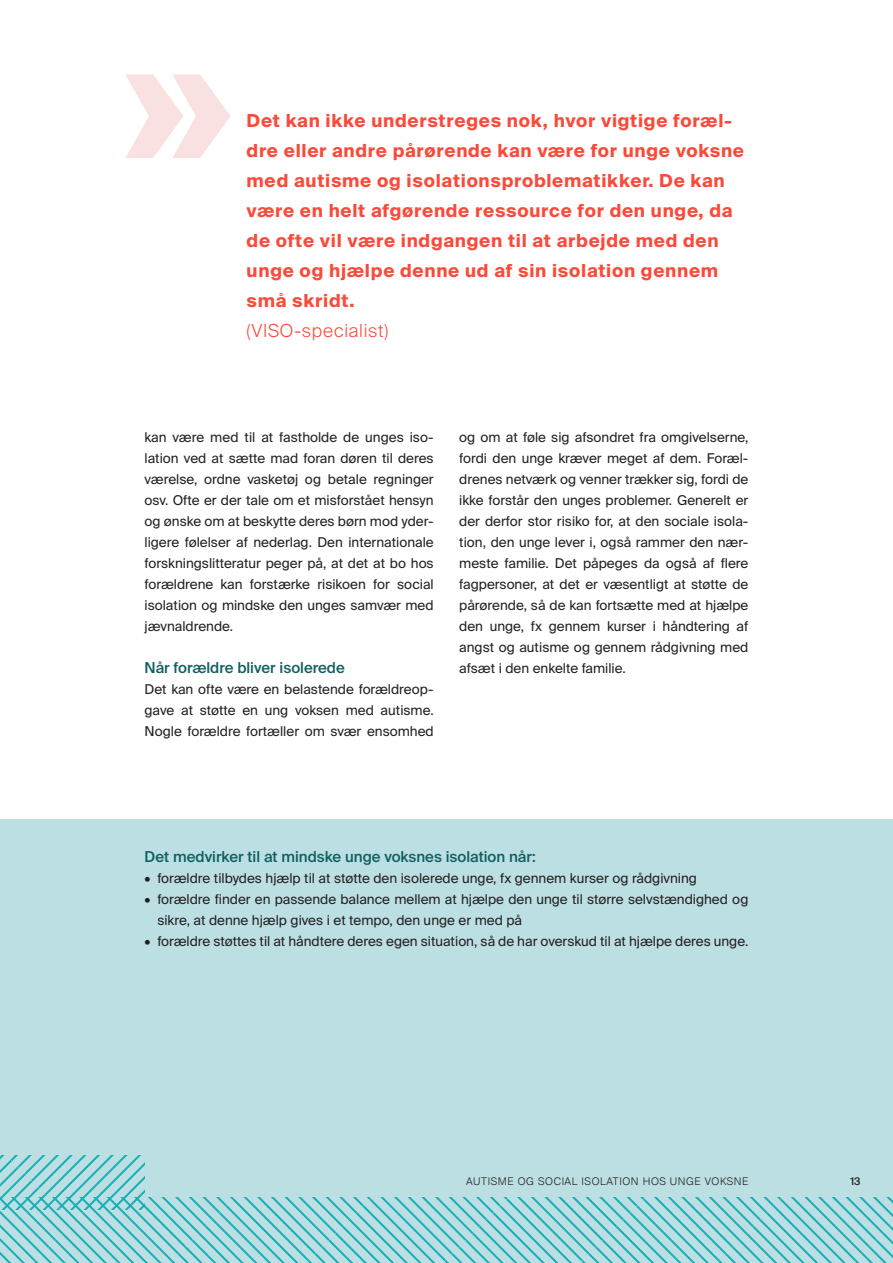
<style>
.page{position:relative;width:893px;height:1263px;background:#fff}
.page>*{position:absolute;margin:0;border:0;box-sizing:border-box;transform-origin:0 0}
.t1{font:700 180px "Suisse Intl";color:#f8e1e0}
.t2{font:700 18px/30px "Suisse Intl";letter-spacing:.04em;color:#f94b3a}
.t3{font:300 18px "Suisse Intl";letter-spacing:.04em;color:#f94b3a}
.t4{font:500 15px "Suisse Intl";color:#0f5f61}
.t5{font:13.5px/21px "Suisse Intl";color:#231f20;text-align:justify}
.t6{font:300 10.5px "Suisse Intl";letter-spacing:.06em;color:#231f20}
.t7{font:500 10.5px "Suisse Intl";color:#231f20}
</style>
<div class="page">
<div style="left:0;top:820px;width:893px;height:443px;background:#bcdfe3"></div>
<svg style="left:0;top:1156px;width:145px;height:42px"></svg>
<svg style="left:0;top:1198px;width:893px;height:65px"></svg>
<h1 class="t1" style="left:122px;top:-2px;width:112px">»</h1>
<p class="t2" style="left:247px;top:105px;width:499px">Det kan ikke understreges nok, hvor vigtige foræl&shy;dre eller andre pårørende kan være for unge voksne med autisme og isolationsproblematikker. De kan være en helt afgørende ressource for den unge, da de ofte vil være indgangen til at arbejde med den unge og hjælpe denne ud af sin isolation gennem små skridt.</p>
<p class="t3" style="left:247px;top:320px;width:143px">(VISO-specialist)</p>
<p class="t5" style="left:145px;top:426px;width:291px">kan være med til at fastholde de unges iso&shy;lation ved at sætte mad foran døren til deres værelse, ordne vasketøj og betale regninger osv. Ofte er der tale om et misforstået hensyn og ønske om at beskytte deres børn mod yder&shy;ligere følelser af nederlag. Den internationale forskningslitteratur peger på, at det at bo hos forældrene kan forstærke risikoen for social isolation og mindske den unges samvær med jævnaldrende.</p>
<h2 class="t4" style="left:145px;top:659px;width:202px">Når forældre bliver isolerede</h2>
<p class="t5" style="left:145px;top:678px;width:291px">Det kan ofte være en belastende forældreop&shy;gave at støtte en ung voksen med autisme.<br>Nogle forældre fortæller om svær ensomhed</p>
<p class="t5" style="left:459px;top:426px;width:291px">og om at føle sig afsondret fra omgivelserne, fordi den unge kræver meget af dem. Foræl&shy;drenes netværk og venner trækker sig, fordi de ikke forstår den unges problemer. Generelt er der derfor stor risiko for, at den sociale isola&shy;tion, den unge lever i, også rammer den nær&shy;meste familie. Det påpeges da også af flere fagpersoner, at det er væsentligt at støtte de pårørende, så de kan fortsætte med at hjælpe den unge, fx gennem kurser i håndtering af angst og autisme og gennem rådgivning med afsæt i den enkelte familie.</p>
<p class="t4" style="left:145px;top:848px;width:393px">Det medvirker til at mindske unge voksnes isolation når:</p>
<p class="t5" style="left:145px;top:867px;width:554px">• forældre tilbydes hjælp til at støtte den isolerede unge, fx gennem kurser og rådgivning</p>
<p class="t5" style="left:157px;top:888px;width:593px;text-indent:-13px">• forældre finder en passende balance mellem at hjælpe den unge til større selvstændighed og sikre, at denne hjælp gives i et tempo, den unge er med på</p>
<p class="t5" style="left:145px;top:930px;width:605px">• forældre støttes til at håndtere deres egen situation, så de har overskud til at hjælpe deres unge.</p>
<p class="t6" style="left:466px;top:1175px;width:284px">AUTISME OG SOCIAL ISOLATION HOS UNGE VOKSNE</p>
<p class="t7" style="left:850px;top:1175px;width:12px">13</p>
</div>
